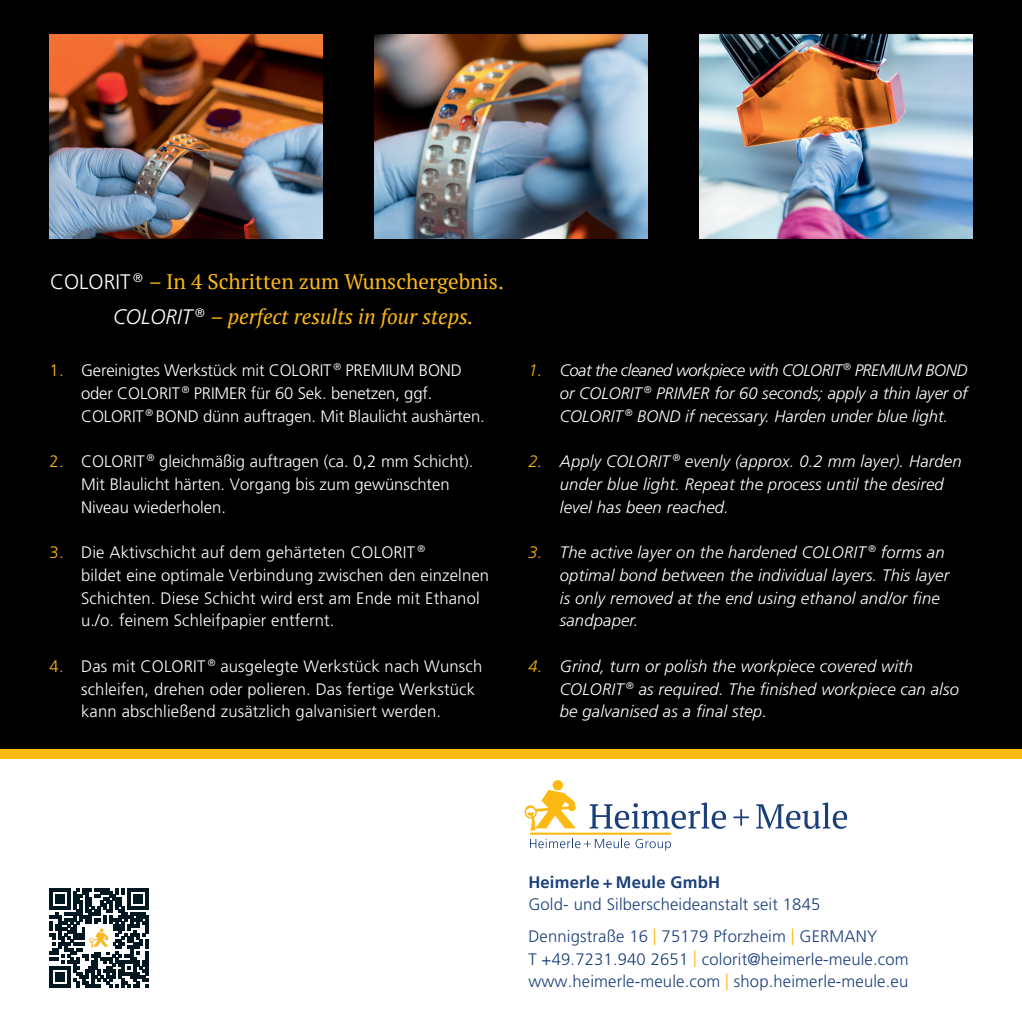
<style>
.page{position:relative;width:1022px;height:1022px;background:#fff}
.page>*{position:absolute;margin:0;border:0;box-sizing:border-box;transform-origin:0 0}
.t1{font:21px/35px "PT Serif";color:#fdb913}
.t2{font:italic 300 16.62px/22.8px "Frutiger LT";letter-spacing:.01em;color:#fff}
.t3{font:300 16.62px/22.8px "Frutiger LT";letter-spacing:.01em;color:#fff}
.t4{font:300 16.62px/31.5px "Frutiger LT";letter-spacing:.01em;color:#1b3f7b}
.t5{font:300 16.62px/22.8px "Frutiger LT";letter-spacing:-.01em;color:#fff}
.t6{font:700 16.62px "Frutiger LT";letter-spacing:.01em;color:#1b3f7b}
.s1{font-family:"Frutiger LT";font-weight:300;color:#fff}
.s2{font-family:"Frutiger LT";font-weight:300;font-style:italic;color:#fff}
.s3{font-style:italic}
.s4{color:#fdb913}
</style>
<div class="page">
<div style="left:0;top:0;width:1022px;height:754px;background:#000001"></div>
<img style="left:375px;top:35px;width:272px;height:204px">
<div style="left:553px;top:780px;width:10px;height:10px;background:#fdb913;border-radius:50%"></div>
<svg style="left:525px;top:790px;width:51px;height:40px"></svg>
<hr style="left:530px;top:833px;width:141px;height:2px;background:#fdb913">
<svg style="left:589px;top:802px;width:137px;height:27px"></svg>
<svg style="left:733px;top:809px;width:16px;height:17px"></svg>
<svg style="left:756px;top:802px;width:91px;height:27px"></svg>
<svg style="left:530px;top:838px;width:141px;height:13px"></svg>
<svg style="left:50px;top:888px;width:99px;height:99px"></svg>
<img style="left:50px;top:35px;width:272px;height:204px">
<img style="left:699px;top:35px;width:273px;height:204px">
<div style="left:0;top:749px;width:1022px;height:9px;background:#fdb913"></div>
<p class="t1" style="left:113px;top:264px;width:392px;text-indent:-63px"><span class="s1">COLORIT</span> <sup>®</sup> – In 4 Schritten zum Wunschergebnis.<br><span class="s2">COLORIT</span> <sup>®</sup> <span class="s3">– perfect results in four steps.</span></p>
<p class="t5" style="left:81px;top:359px;width:405px;text-indent:-32px"><span class="s4">1.</span> Gereinigtes Werkstück mit COLORIT <sup>®</sup> PREMIUM BOND oder COLORIT <sup>®</sup> PRIMER für 60 Sek. benetzen, ggf.<br>COLORIT <sup>®</sup> BOND dünn auftragen. Mit Blaulicht aushärten.</p>
<p class="t3" style="left:81px;top:450px;width:394px;text-indent:-31px"><span class="s4">2.</span> COLORIT <sup>®</sup> gleichmäßig auftragen (ca. 0,2 mm Schicht).<br>Mit Blaulicht härten. Vorgang bis zum gewünschten<br>Niveau wiederholen.</p>
<p class="t3" style="left:81px;top:541px;width:409px;text-indent:-31px"><span class="s4">3.</span> Die Aktivschicht auf dem gehärteten COLORIT <sup>®<br></sup>bildet eine optimale Verbindung zwischen den einzelnen Schichten. Diese Schicht wird erst am Ende mit Ethanol u./o. feinem Schleifpapier entfernt.</p>
<p class="t3" style="left:81px;top:655px;width:403px;text-indent:-31px"><span class="s4">4.</span> Das mit COLORIT <sup>®</sup> ausgelegte Werkstück nach Wunsch schleifen, drehen oder polieren. Das fertige Werkstück kann abschließend zusätzlich galvanisiert werden.</p>
<p class="t2" style="left:560px;top:359px;width:409px;text-align:justify;text-indent:-32px"><span class="s4">1.</span> Coat the cleaned workpiece with COLORIT<sup>®</sup> PREMIUM BOND or COLORIT <sup>®</sup> PRIMER for 60 seconds; apply a thin layer of COLORIT <sup>®</sup> BOND if necessary. Harden under blue light.</p>
<p class="t2" style="left:560px;top:450px;width:403px;text-indent:-32px"><span class="s4">2.</span> Apply COLORIT <sup>®</sup> evenly (approx. 0.2 mm layer). Harden under blue light. Repeat the process until the desired level has been reached.</p>
<p class="t2" style="left:560px;top:541px;width:391px;text-indent:-32px"><span class="s4">3.</span> The active layer on the hardened COLORIT <sup>®</sup> forms an optimal bond between the individual layers. This layer is only removed at the end using ethanol and/or fine sandpaper.</p>
<p class="t2" style="left:560px;top:655px;width:401px;text-indent:-32px"><span class="s4">4.</span> Grind, turn or polish the workpiece covered with<br>COLORIT <sup>®</sup> as required. The finished workpiece can also be galvanised as a final step.</p>
<p class="t6" style="left:528px;top:872px;width:193px">Heimerle + Meule GmbH</p>
<p class="t4" style="left:528px;top:889px;width:350px">Gold- und Silberscheideanstalt seit 1845<br>Dennigstraße 16 <span class="s4">|</span> 75179 Pforzheim <span class="s4">|</span> GERMANY</p>
<p class="t4" style="left:528px;top:948px;width:382px;line-height:22.8px">T +49.7231.940 2651 <span class="s4">|</span> colorit@heimerle-meule.com www.heimerle-meule.com <span class="s4">|</span> shop.heimerle-meule.eu</p>
</div>
